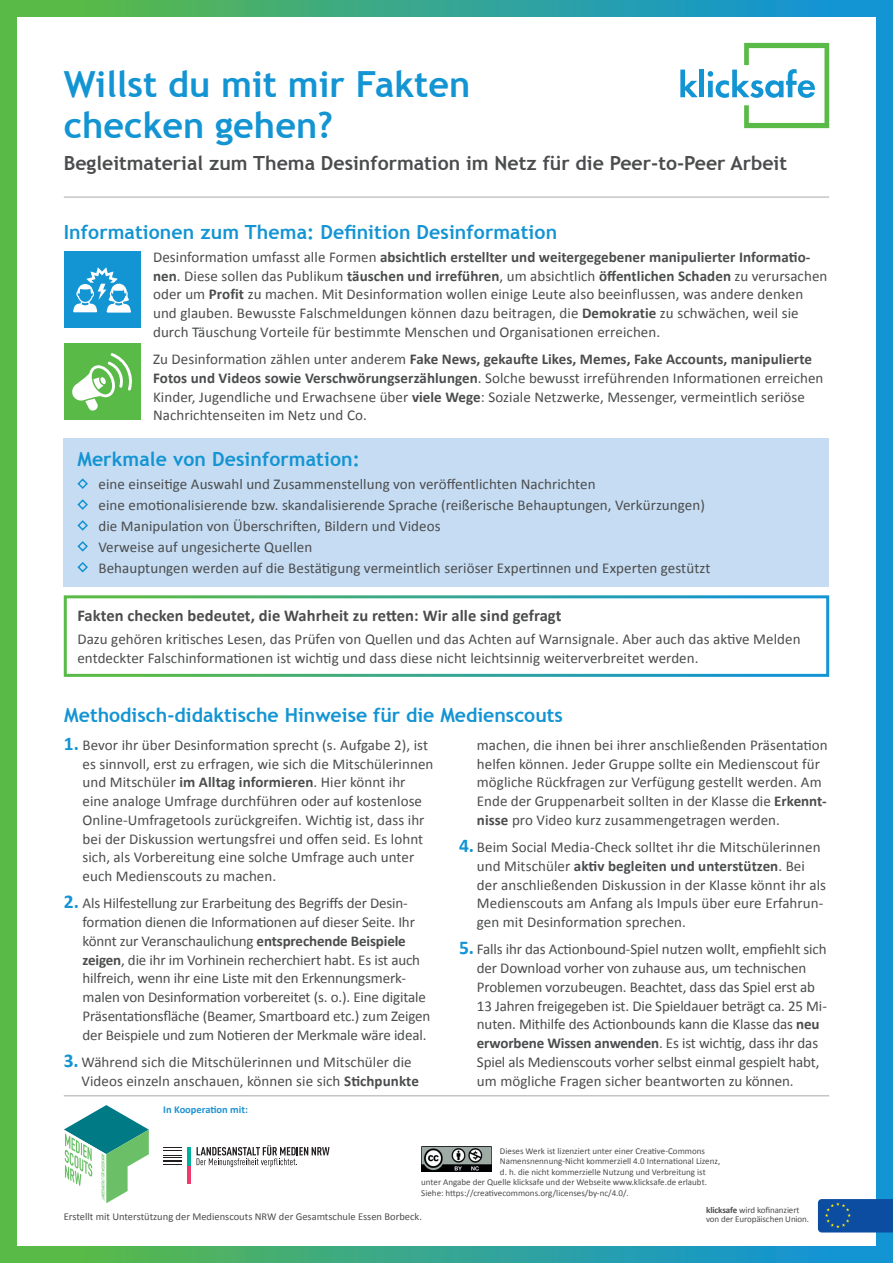
<style>
.page{position:relative;width:893px;height:1263px;background:#fff}
.page>*{position:absolute;margin:0;border:0;box-sizing:border-box;transform-origin:0 0}
.t1{font:700 36px/40.5px "Trebuchet MS";color:#1394d3}
.Copytext{font:700 19.5px "Trebuchet MS";letter-spacing:.005em;color:#1394d3}
.t2{font:700 19.5px "Trebuchet MS";color:#4b4c4d}
.Copytext-2{font:700 16.5px "Calibri";letter-spacing:.005em;color:#4b4c4d}
.Copytext-3{font:15px/18.8px "Calibri";letter-spacing:.005em;color:#4b4c4d}
.t3{font:10.5px "Calibri";color:#4b4c4d}
.t4{font:700 10.5px "Calibri";color:#1d92d1}
.IMpressum{font:9px/9.4px "Calibri";color:#4b4c4d}
.s1{font-weight:700}
.s2{font-weight:700;font-size:19.5px;color:#1394d3}
</style>
<div class="page">
<div style="left:0;top:0;width:893px;height:1263px;background:linear-gradient(to right,#5fbc3f,#0d91e0)"></div>
<div style="left:17px;top:17px;width:859px;height:1229px;background:#fff"></div>
<hr style="left:64px;top:1095px;width:765px;height:1px;background:#a8a9ad">
<div style="left:64px;top:438px;width:765px;height:149px;background:#c5dcf2"></div>
<svg style="left:77px;top:478px;width:11px;height:11px"></svg>
<svg style="left:77px;top:499px;width:11px;height:11px"></svg>
<svg style="left:77px;top:520px;width:11px;height:11px"></svg>
<svg style="left:77px;top:541px;width:11px;height:11px"></svg>
<svg style="left:77px;top:562px;width:11px;height:11px"></svg>
<svg style="left:64px;top:1105px;width:85px;height:98px"></svg>
<img style="left:421px;top:1147px;width:70px;height:24px">
<svg style="left:197px;top:1145px;width:133px;height:22px"></svg>
<hr style="left:187px;top:1165px;width:3px;height:18px;background:#ef3b6b">
<hr style="left:187px;top:1147px;width:3px;height:18px;background:#00ae9d">
<svg style="left:163px;top:1147px;width:18px;height:18px"></svg>
<svg style="left:818px;top:1199px;width:75px;height:33px;background:#12509e"></svg>
<hr style="left:64px;top:197px;width:765px;height:1px;background:#a8a9ad">
<svg style="left:680px;top:70px;width:18px;height:27px"></svg>
<div style="left:699px;top:70px;width:5px;height:27px;background:#1394d3"></div>
<svg style="left:708px;top:43px;width:121px;height:85px"></svg>
<div style="left:64px;top:252px;width:76px;height:76px;background:#1394d3"></div>
<svg style="left:73px;top:267px;width:58px;height:46px"></svg>
<div style="left:64px;top:344px;width:76px;height:76px;background:#59ba47"></div>
<svg style="left:72px;top:353px;width:60px;height:58px"></svg>
<p class="t1" style="left:64px;top:64px;width:408px">Willst du mit mir Fakten checken gehen?</p>
<p class="t2" style="left:64px;top:150px;width:725px">Begleitmaterial zum Thema Desinformation im Netz für die Peer-to-Peer Arbeit</p>
<p class="Copytext" style="left:64px;top:220px;width:495px">Informationen zum Thema: Definition Desinformation</p>
<p class="Copytext-3" style="left:153px;top:247px;width:676px">Desinformation umfasst alle Formen <span class="s1">absichtlich erstellter und weitergegebener manipulierter Informatio&shy;nen</span>. Diese sollen das Publikum <span class="s1">täuschen und irreführen</span>, um absichtlich <span class="s1">öffentlichen Schaden</span> zu verursachen oder um <span class="s1">Profit</span> zu machen. Mit Desinformation wollen einige Leute also beeinflussen, was andere denken und glauben. Bewusste Falschmeldungen können dazu beitragen, die <span class="s1">Demokratie</span> zu schwächen, weil sie durch Täuschung Vorteile für bestimmte Menschen und Organisationen erreichen.</p>
<p class="Copytext-3" style="left:153px;top:349px;width:672px">Zu Desinformation zählen unter anderem <span class="s1">Fake News, gekaufte Likes, Memes, Fake Accounts, manipulierte Fotos und Videos sowie Verschwörungserzählungen</span>. Solche bewusst irreführenden Informationen erreichen Kinder, Jugendliche und Erwachsene über <span class="s1">viele Wege</span>: Soziale Netzwerke, Messenger, vermeintlich seriöse Nachrichtenseiten im Netz und Co.</p>
<p class="Copytext" style="left:77px;top:447px;width:284px">Merkmale von Desinformation:</p>
<p class="Copytext-3" style="left:98px;top:474px;width:499px">eine einseitige Auswahl und Zusammenstellung von veröffentlichten Nachrichten</p>
<p class="Copytext-3" style="left:98px;top:495px;width:608px">eine emotionalisierende bzw. skandalisierende Sprache (reißerische Behauptungen, Verkürzungen)</p>
<p class="Copytext-3" style="left:98px;top:516px;width:344px">die Manipulation von Überschriften, Bildern und Videos</p>
<p class="Copytext-3" style="left:98px;top:537px;width:215px">Verweise auf ungesicherte Quellen</p>
<p class="Copytext-3" style="left:98px;top:558px;width:613px">Behauptungen werden auf die Bestätigung vermeintlich seriöser Expertinnen und Experten gestützt</p>
<p class="Copytext-2" style="left:77px;top:604px;width:486px">Fakten checken bedeutet, die Wahrheit zu retten: Wir alle sind gefragt</p>
<p class="Copytext-3" style="left:77px;top:630px;width:725px">Dazu gehören kritisches Lesen, das Prüfen von Quellen und das Achten auf Warnsignale. Aber auch das aktive Melden entdeckter Falschinformationen ist wichtig und dass diese nicht leichtsinnig weiterverbreitet werden.</p>
<p class="Copytext" style="left:64px;top:703px;width:500px">Methodisch-didaktische Hinweise für die Medienscouts</p>
<p class="Copytext-3" style="left:83px;top:735px;width:352px;text-indent:-19px"><span class="s2">1.</span> Bevor ihr über Desinformation sprecht (s. Aufgabe 2), ist es sinnvoll, erst zu erfragen, wie sich die Mitschülerinnen und Mitschüler <span class="s1">im Alltag informieren</span>. Hier könnt ihr eine analoge Umfrage durchführen oder auf kostenlose Online-Umfragetools zurückgreifen. Wichtig ist, dass ihr bei der Diskussion wertungsfrei und offen seid. Es lohnt sich, als Vorbereitung eine solche Umfrage auch unter euch Medienscouts zu machen.</p>
<p class="Copytext-3" style="left:83px;top:894px;width:349px;text-indent:-19px"><span class="s2">2.</span> Als Hilfestellung zur Erarbeitung des Begriffs der Desin&shy;formation dienen die Informationen auf dieser Seite. Ihr könnt zur Veranschaulichung <span class="s1">entsprechende Beispiele zeigen</span>, die ihr im Vorhinein recherchiert habt. Es ist auch hilfreich, wenn ihr eine Liste mit den Erkennungsmerk&shy;malen von Desinformation vorbereitet (s. o.). Eine digitale Präsentationsfläche (Beamer, Smartboard etc.) zum Zeigen der Beispiele und zum Notieren der Merkmale wäre ideal.</p>
<p class="Copytext-3" style="left:81px;top:1052px;width:339px;text-indent:-18px"><span class="s2">3.</span> Während sich die Mitschülerinnen und Mitschüler die<br>Videos einzeln anschauen, können sie sich <span class="s1">Stichpunkte</span></p>
<p class="t4" style="left:163px;top:1102px;width:86px">In Kooperation mit:</p>
<p class="Copytext-3" style="left:477px;top:735px;width:352px">machen, die ihnen bei ihrer anschließenden Präsentation helfen können. Jeder Gruppe sollte ein Medienscout für mögliche Rückfragen zur Verfügung gestellt werden. Am Ende der Gruppenarbeit sollten in der Klasse die <span class="s1">Erkennt&shy;nisse</span> pro Video kurz zusammengetragen werden.</p>
<p class="Copytext-3" style="left:477px;top:837px;width:351px;text-indent:-18px"><span class="s2">4.</span> Beim Social Media-Check solltet ihr die Mitschülerinnen und Mitschüler <span class="s1">aktiv begleiten und unterstützen</span>. Bei der anschließenden Diskussion in der Klasse könnt ihr als Medienscouts am Anfang als Impuls über eure Erfahrun&shy;gen mit Desinformation sprechen.</p>
<p class="Copytext-3" style="left:477px;top:939px;width:351px;text-indent:-18px"><span class="s2">5.</span> Falls ihr das Actionbound-Spiel nutzen wollt, empfiehlt sich der Download vorher von zuhause aus, um technischen Problemen vorzubeugen. Beachtet, dass das Spiel erst ab 13 Jahren freigegeben ist. Die Spieldauer beträgt ca. 25 Mi&shy;nuten. Mithilfe des Actionbounds kann die Klasse das <span class="s1">neu erworbene Wissen anwenden</span>. Es ist wichtig, dass ihr das Spiel als Medienscouts vorher selbst einmal gespielt habt, um mögliche Fragen sicher beantworten zu können.</p>
<p class="IMpressum" style="left:500px;top:1145px;width:207px">Dieses Werk ist lizenziert unter einer Creative-Commons</p>
<p class="IMpressum" style="left:500px;top:1156px;width:222px">Namensnennung-Nicht kommerziell 4.0 International Lizenz,</p>
<p class="IMpressum" style="left:500px;top:1166px;width:207px">d. h. die nicht kommerzielle Nutzung und Verbreitung ist</p>
<p class="IMpressum" style="left:421px;top:1177px;width:287px">unter Angabe der Quelle klicksafe und der Webseite www.klicksafe.de erlaubt.</p>
<p class="IMpressum" style="left:421px;top:1187px;width:209px">Siehe: https://creativecommons.org/licenses/by-nc/4.0/.</p>
<p class="t3" style="left:64px;top:1210px;width:360px">Erstellt mit Unterstützung der Medienscouts NRW der Gesamtschule Essen Borbeck.</p>
<p class="IMpressum" style="left:706px;top:1205px;width:105px"><span class="s1">klicksafe</span> wird kofinanziert von der Europäischen Union.</p>
</div>
